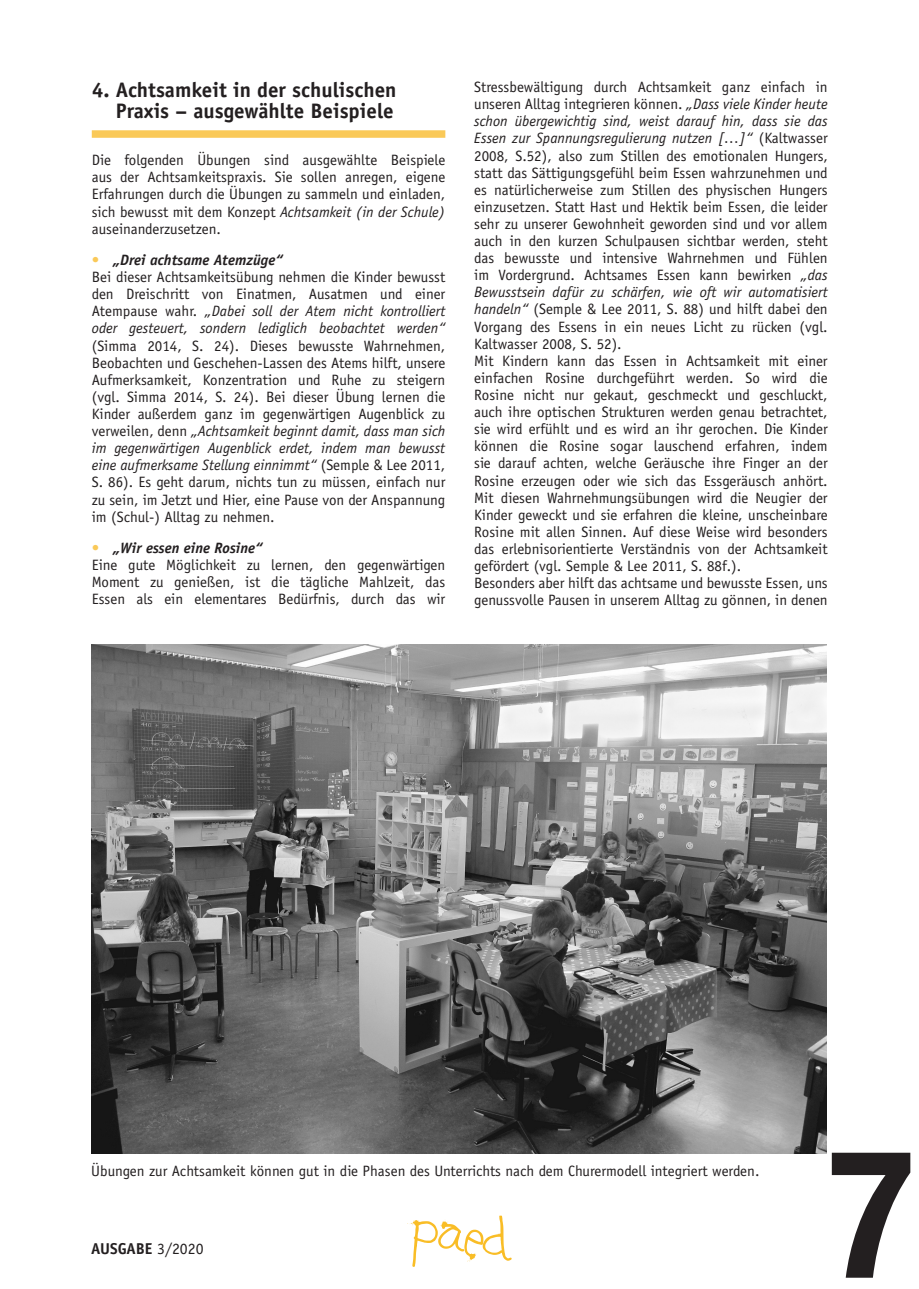
<style>
.page{position:relative;width:919px;height:1289px;background:#fff}
.page>*{position:absolute;margin:0;border:0;box-sizing:border-box;transform-origin:0 0}
.t1{font:700 condensed 180px "Helvetica Neue";color:#231f20}
._1_und_6{font:700 21px/21px "Officina Sans";color:#231f20;text-align:right}
.t2{font:700 15.75px "Officina Sans";color:#231f20}
._0_Grundschrift{font:15px/17.1px "Officina Sans";color:#231f20;text-align:justify}
._0_Grundschrift-2{font:italic 700 15px "Officina Sans";color:#231f20}
.s1{font-style:italic}
.s2{font-weight:400;font-style:normal;color:#fac958}
.s3{font-weight:400}
</style>
<div class="page">
<svg style="left:407px;top:1215px;width:104px;height:51px"></svg>
<div style="left:92px;top:130px;width:353px;height:8px;background:#fac958"></div>
<img style="left:91px;top:644px;width:735px;height:509px">
<p class="_1_und_6" style="left:92px;top:79px;width:306px">4. Achtsamkeit in der schulischen<br>Praxis – ausgewählte Beispiele</p>
<p class="_0_Grundschrift" style="left:92px;top:152px;width:355px">Die folgenden Übungen sind ausgewählte Beispiele aus der Achtsamkeitspraxis. Sie sollen anregen, eigene Erfahrungen durch die Übungen zu sammeln und einladen, sich bewusst mit dem Konzept <span class="s1">Achtsamkeit (in der Schule) </span>auseinanderzusetzen.</p>
<p class="_0_Grundschrift-2" style="left:92px;top:251px;width:192px"><span class="s2">•</span> „Drei achtsame Atemzüge“</p>
<p class="_0_Grundschrift" style="left:92px;top:268px;width:355px">Bei dieser Achtsamkeitsübung nehmen die Kinder bewusst den Dreischritt von Einatmen, Ausatmen und einer Atempause wahr. <span class="s1">„Dabei soll der Atem nicht kontrolliert oder gesteuert, sondern lediglich beobachtet werden“ </span>(Simma 2014, S. 24). Dieses bewusste Wahrnehmen, Beobachten und Geschehen-Lassen des Atems hilft, unsere Aufmerksamkeit, Konzentration und Ruhe zu steigern (vgl. Simma 2014, S. 24). Bei dieser Übung lernen die Kinder außerdem ganz im gegenwärtigen Augenblick zu verweilen, denn <span class="s1">„Achtsamkeit beginnt damit, dass man sich im gegenwärtigen Augenblick erdet, indem man bewusst eine aufmerksame Stellung einnimmt“</span> (Semple &amp; Lee 2011, S. 86). Es geht darum, nichts tun zu müssen, einfach nur zu sein, im Jetzt und Hier, eine Pause von der Anspannung im (Schul-) Alltag zu nehmen.</p>
<p class="_0_Grundschrift-2" style="left:92px;top:539px;width:172px"><span class="s2">•</span> „Wir essen eine Rosine“</p>
<p class="_0_Grundschrift" style="left:92px;top:556px;width:355px">Eine gute Möglichkeit zu lernen, den gegenwärtigen Moment zu genießen, ist die tägliche Mahlzeit, das Essen als ein elementares Bedürfnis, durch das wir</p>
<p class="_0_Grundschrift" style="left:474px;top:78px;width:355px">Stressbewältigung durch Achtsamkeit ganz einfach in unseren Alltag integrieren können. <span class="s1">„Dass viele Kinder heute schon übergewichtig sind, weist darauf hin, dass sie das Essen zur Spannungsregulierung nutzen […]“</span> (Kaltwasser 2008, S.52), also zum Stillen des emotionalen Hungers, statt das Sättigungsgefühl beim Essen wahrzunehmen und es natürlicherweise zum Stillen des physischen Hungers einzusetzen. Statt Hast und Hektik beim Essen, die leider sehr zu unserer Gewohnheit geworden sind und vor allem auch in den kurzen Schulpausen sichtbar werden, steht das bewusste und intensive Wahrnehmen und Fühlen im Vordergrund. Achtsames Essen kann bewirken <span class="s1">„das Bewusstsein dafür zu schärfen, wie oft wir automatisiert handeln“</span> (Semple &amp; Lee 2011, S. 88) und hilft dabei den Vorgang des Essens in ein neues Licht zu rücken (vgl.<br>Kaltwasser 2008, S. 52).</p>
<p class="_0_Grundschrift" style="left:474px;top:352px;width:355px">Mit Kindern kann das Essen in Achtsamkeit mit einer einfachen Rosine durchgeführt werden. So wird die Rosine nicht nur gekaut, geschmeckt und geschluckt, auch ihre optischen Strukturen werden genau betrachtet, sie wird erfühlt und es wird an ihr gerochen. Die Kinder können die Rosine sogar lauschend erfahren, indem sie darauf achten, welche Geräusche ihre Finger an der Rosine erzeugen oder wie sich das Essgeräusch anhört.<br>Mit diesen Wahrnehmungsübungen wird die Neugier der Kinder geweckt und sie erfahren die kleine, unscheinbare Rosine mit allen Sinnen. Auf diese Weise wird besonders das erlebnisorientierte Verständnis von der Achtsamkeit gefördert (vgl. Semple &amp; Lee 2011, S. 88f.).</p>
<p class="_0_Grundschrift" style="left:474px;top:574px;width:355px">Besonders aber hilft das achtsame und bewusste Essen, uns genussvolle Pausen in unserem Alltag zu gönnen, in denen</p>
<p class="_0_Grundschrift" style="left:91px;top:1162px;width:669px">Übungen zur Achtsamkeit können gut in die Phasen des Unterrichts nach dem Churermodell integriert werden.</p>
<p class="t2" style="left:91px;top:1238px;width:114px">AUSGABE <span class="s3">3/2020</span></p>
<h1 class="t1" style="left:827px;top:1104px;width:88px">7</h1>
</div>
